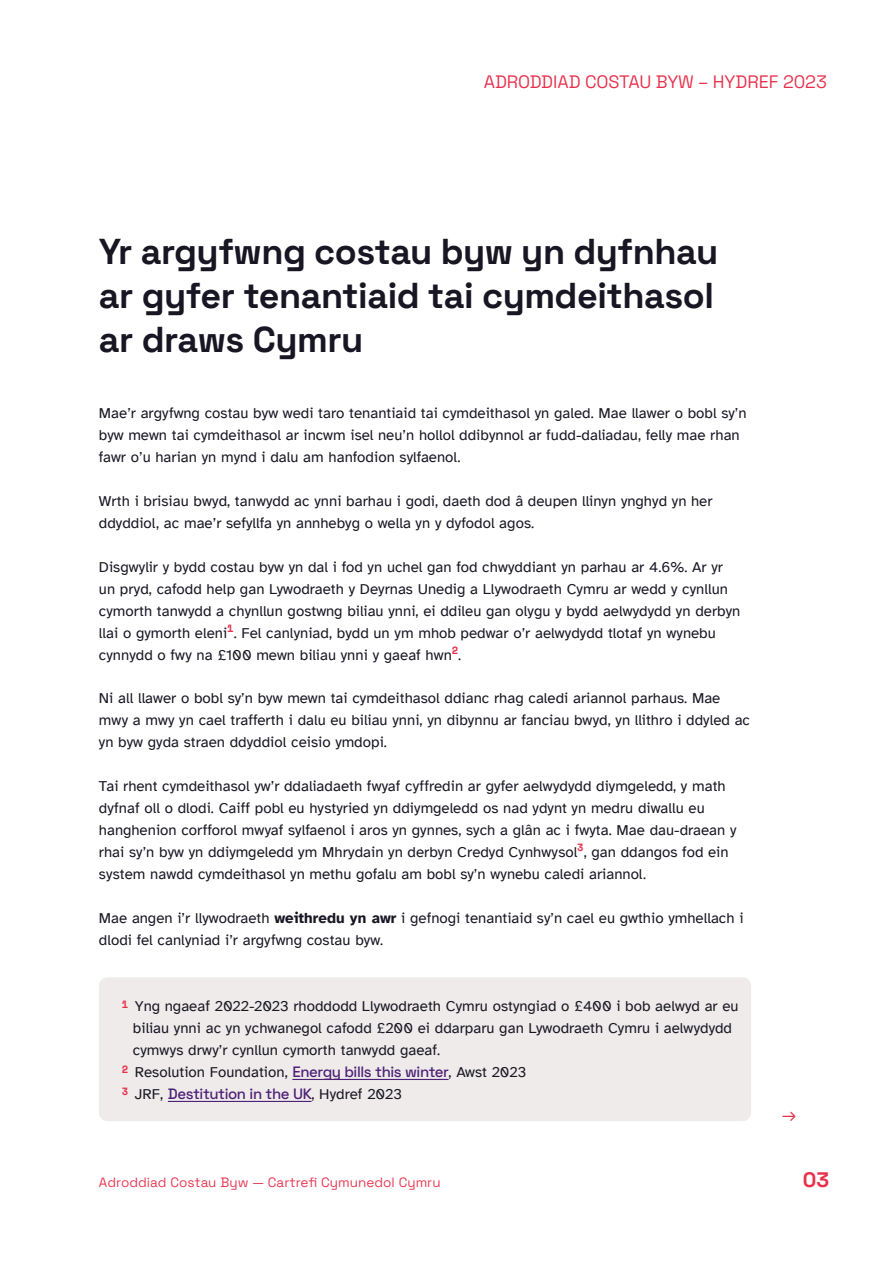
<style>
.page{position:relative;width:893px;height:1263px;background:#fff}
.page>*{position:absolute;margin:0;border:0;box-sizing:border-box;transform-origin:0 0}
.Heading_24_SG{font:300 36px/44px "Space Grotesk";letter-spacing:-.015em;color:#181623}
.t1{font:300 21px "Space Grotesk";color:#e7304b}
.Heading_12_CAPS{font:300 18px "Space Grotesk";letter-spacing:-.005em;color:#e7304b}
.Body_No_Indent_Atk{font:15px/22px "Atkinson Hyperlegible";letter-spacing:.005em;color:#181623}
.t2{font:300 15px "Space Grotesk";letter-spacing:-.025em;color:#4e2178}
.t3{font:300 13.5px "Space Grotesk";letter-spacing:.005em;color:#e7304b}
.s1{font-weight:700}
.s2{font-family:"Space Grotesk";font-weight:300;color:#4e2178}
.s3{font-family:"Atkinson Hyperlegible";font-weight:400;color:#181623}
</style>
<div class="page">
<hr style="left:0;top:0;width:1px;height:1263px;background:#e7304b">
<div style="left:99px;top:977px;width:652px;height:144px;background:#eeebea;border-radius:9px"></div>
<hr style="left:292px;top:1079px;width:157px;height:1px;background:#4e2178">
<hr style="left:168px;top:1101px;width:143px;height:1px;background:#4e2178">
<p class="Heading_12_CAPS" style="left:484px;top:68px;width:345px">Adroddiad Costau Byw – Hydref 2023</p>
<p class="Heading_24_SG" style="left:99px;top:227px;width:621px">Yr argyfwng costau byw yn dyfnhau ar gyfer tenantiaid tai cymdeithasol ar draws Cymru</p>
<p class="Body_No_Indent_Atk" style="left:99px;top:402px;width:649px">Mae’r argyfwng costau byw wedi taro tenantiaid tai cymdeithasol yn galed. Mae llawer o bobl sy’n byw mewn tai cymdeithasol ar incwm isel neu’n hollol ddibynnol ar fudd-daliadau, felly mae rhan fawr o’u harian yn mynd i dalu am hanfodion sylfaenol.</p>
<p class="Body_No_Indent_Atk" style="left:99px;top:490px;width:615px">Wrth i brisiau bwyd, tanwydd ac ynni barhau i godi, daeth dod â deupen llinyn ynghyd yn her ddyddiol, ac mae’r sefyllfa yn annhebyg o wella yn y dyfodol agos.</p>
<p class="Body_No_Indent_Atk" style="left:99px;top:556px;width:643px">Disgwylir y bydd costau byw yn dal i fod yn uchel gan fod chwyddiant yn parhau ar 4.6%. Ar yr un pryd, cafodd help gan Lywodraeth y Deyrnas Unedig a Llywodraeth Cymru ar wedd y cynllun cymorth tanwydd a chynllun gostwng biliau ynni, ei ddileu gan olygu y bydd aelwydydd yn derbyn llai o gymorth eleni<sup>1</sup>. Fel canlyniad, bydd un ym mhob pedwar o’r aelwydydd tlotaf yn wynebu cynnydd o fwy na £100 mewn biliau ynni y gaeaf hwn<sup>2</sup>.</p>
<p class="Body_No_Indent_Atk" style="left:99px;top:688px;width:653px">Ni all llawer o bobl sy’n byw mewn tai cymdeithasol ddianc rhag caledi ariannol parhaus. Mae mwy a mwy yn cael trafferth i dalu eu biliau ynni, yn dibynnu ar fanciau bwyd, yn llithro i ddyled ac yn byw gyda straen ddyddiol ceisio ymdopi.</p>
<p class="Body_No_Indent_Atk" style="left:99px;top:776px;width:639px">Tai rhent cymdeithasol yw’r ddaliadaeth fwyaf cyffredin ar gyfer aelwydydd diymgeledd, y math dyfnaf oll o dlodi. Caiff pobl eu hystyried yn ddiymgeledd os nad ydynt yn medru diwallu eu hanghenion corfforol mwyaf sylfaenol i aros yn gynnes, sych a glân ac i fwyta. Mae dau-draean y rhai sy’n byw yn ddiymgeledd ym Mhrydain yn derbyn Credyd Cynhwysol<sup>3</sup>, gan ddangos fod ein system nawdd cymdeithasol yn methu gofalu am bobl sy’n wynebu caledi ariannol.</p>
<p class="Body_No_Indent_Atk" style="left:99px;top:907px;width:646px">Mae angen i’r llywodraeth <span class="s1">weithredu yn awr</span> i gefnogi tenantiaid sy’n cael eu gwthio ymhellach i dlodi fel canlyniad i’r argyfwng costau byw.</p>
<p class="Body_No_Indent_Atk" style="left:133px;top:995px;width:607px;text-indent:-11px"><sup>1</sup> Yng ngaeaf 2022-2023 rhoddodd Llywodraeth Cymru ostyngiad o £400 i bob aelwyd ar eu biliau ynni ac yn ychwanegol cafodd £200 ei ddarparu gan Lywodraeth Cymru i aelwydydd cymwys drwy’r cynllun cymorth tanwydd gaeaf.</p>
<p class="Body_No_Indent_Atk" style="left:122px;top:1061px;width:406px"><sup>2</sup> Resolution Foundation, <span class="s2">Energy bills this winter</span>, Awst 2023</p>
<p class="t2" style="left:122px;top:1083px;width:282px"><sup>3</sup> <span class="s3">JRF,</span> Destitution in the UK<span class="s3">, Hydref 2023</span></p>
<p class="Heading_12_CAPS" style="left:782px;top:1102px;width:16px">→</p>
<p class="t3" style="left:99px;top:1172px;width:343px">Adroddiad Costau Byw — Cartrefi Cymunedol Cymru</p>
<h2 class="t1" style="left:803px;top:1164px;width:28px">03</h2>
</div>
